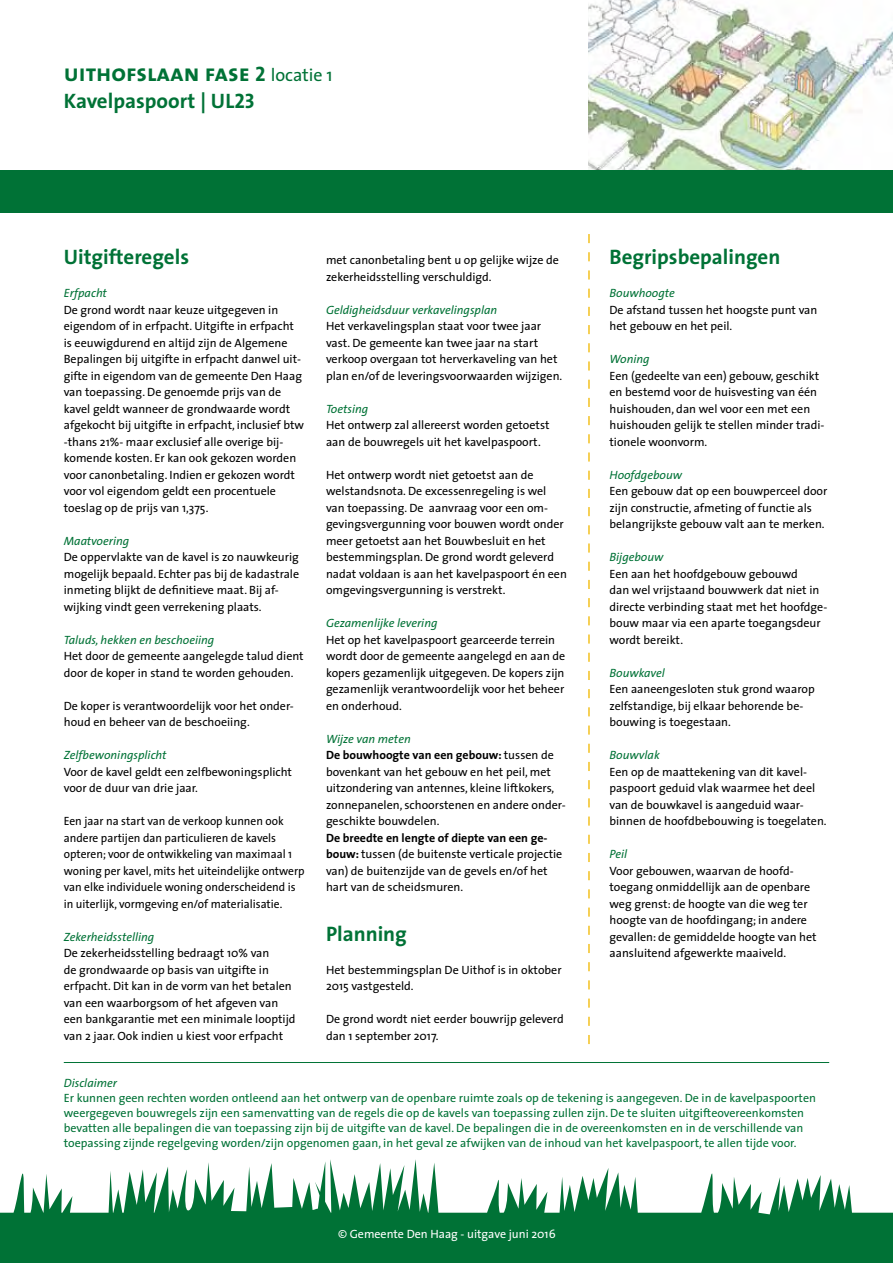
<style>
.page{position:relative;width:893px;height:1263px;background:#fff}
.page>*{position:absolute;margin:0;border:0;box-sizing:border-box;transform-origin:0 0}
.t1{font:24px "The Sans Bold Caps";color:#007236}
.t2{font:700 21px "The Sans";color:#007236}
.t3{font:12px/16.5px "The Sans";color:#000}
.t4{font:12px/15px "The Sans";color:#007236}
.t5{font:12px/16.5px "The Sans";color:#000;scale:.96 1}
.t6{font:italic 12px "The Sans";color:#007236}
.t7{font:12px "The Sans";color:#fff}
.s1{font-size:21px}
.s2{font-family:"The Sans";font-size:18px}
.s3{font-family:"The Sans Bold Caps";font-weight:400}
.s4{font-style:italic;color:#007236}
.s5{font-weight:700}
</style>
<div class="page">
<img style="left:588px;top:0;width:305px;height:170px">
<div style="left:0;top:170px;width:893px;height:42px;background:#007236"></div>
<hr style="left:64px;top:1062px;width:765px;height:1px;background:#007236">
<svg style="left:588px;top:234px;width:2px;height:810px"></svg>
<svg style="left:0;top:1159px;width:893px;height:104px;fill:#007236"></svg>
<h1 class="t1" style="left:64px;top:53px;width:270px">uithofslaan fase <span class="s1">2</span> <span class="s2">locatie 1</span></h1>
<h2 class="t2" style="left:64px;top:83px;width:193px">Kavelpaspoort | <span class="s3">UL23</span></h2>
<h2 class="t2" style="left:64px;top:239px;width:127px">Uitgifteregels</h2>
<p class="t6" style="left:64px;top:283px;width:45px">Erfpacht</p>
<p class="t3" style="left:64px;top:301px;width:242px">De grond wordt naar keuze uitgegeven in eigendom of in erfpacht. Uitgifte in erfpacht is eeuwigdurend en altijd zijn de Algemene Bepalingen bij uitgifte in erfpacht danwel uit&shy;gifte in eigendom van de gemeente Den Haag van toepassing. De genoemde prijs van de kavel geldt wanneer de grondwaarde wordt afgekocht bij uitgifte in erfpacht, inclusief btw -thans 21%- maar exclusief alle overige bij&shy;komende kosten. Er kan ook gekozen worden voor canonbetaling. Indien er gekozen wordt voor vol eigendom geldt een procentuele toeslag op de prijs van 1,375.</p>
<p class="t6" style="left:64px;top:530px;width:67px">Maatvoering</p>
<p class="t3" style="left:64px;top:548px;width:237px">De oppervlakte van de kavel is zo nauwkeurig mogelijk bepaald. Echter pas bij de kadastrale inmeting blijkt de definitieve maat. Bij af&shy;wijking vindt geen verrekening plaats.</p>
<p class="t6" style="left:64px;top:629px;width:152px">Taluds, hekken en beschoeiing</p>
<p class="t3" style="left:64px;top:647px;width:241px">Het door de gemeente aangelegde talud dient door de koper in stand te worden gehouden.</p>
<p class="t3" style="left:64px;top:697px;width:232px">De koper is verantwoordelijk voor het onder&shy;houd en beheer van de beschoeiing.</p>
<p class="t6" style="left:64px;top:745px;width:104px">Zelfbewoningsplicht</p>
<p class="t3" style="left:64px;top:763px;width:230px">Voor de kavel geldt een zelfbewoningsplicht voor de duur van drie jaar.</p>
<p class="t5" style="left:64px;top:812px;width:252px">Een jaar na start van de verkoop kunnen ook andere partijen dan particulieren de kavels opteren; voor de ontwikkeling van maximaal 1 woning per kavel, mits het uiteindelijke ontwerp van elke individuele woning onderscheidend is in uiterlijk, vormgeving en/of materialisatie.</p>
<p class="t6" style="left:64px;top:926px;width:92px">Zekerheidsstelling</p>
<p class="t3" style="left:64px;top:944px;width:233px">De zekerheidsstelling bedraagt 10% van<br>de grondwaarde op basis van uitgifte in erfpacht. Dit kan in de vorm van het betalen van een waarborgsom of het afgeven van een bankgarantie met een minimale looptijd van 2 jaar. Ook indien u kiest voor erfpacht</p>
<p class="t3" style="left:326px;top:251px;width:234px">met canonbetaling bent u op gelijke wijze de zekerheidsstelling verschuldigd.</p>
<p class="t6" style="left:326px;top:299px;width:173px">Geldigheidsduur verkavelingsplan</p>
<p class="t3" style="left:326px;top:317px;width:238px">Het verkavelingsplan staat voor twee jaar vast. De gemeente kan twee jaar na start verkoop overgaan tot herverkaveling van het plan en/of de leveringsvoorwaarden wijzigen.</p>
<p class="t6" style="left:326px;top:398px;width:44px">Toetsing</p>
<p class="t3" style="left:326px;top:416px;width:225px">Het ontwerp zal allereerst worden getoetst aan de bouwregels uit het kavelpaspoort.</p>
<p class="t3" style="left:326px;top:466px;width:242px">Het ontwerp wordt niet getoetst aan de welstandsnota. De excessenregeling is wel van toepassing. De aanvraag voor een om&shy;gevingsvergunning voor bouwen wordt onder meer getoetst aan het Bouwbesluit en het bestemmingsplan. De grond wordt geleverd nadat voldaan is aan het kavelpaspoort én een omgevingsvergunning is verstrekt.</p>
<p class="t6" style="left:326px;top:613px;width:113px">Gezamenlijke levering</p>
<p class="t3" style="left:326px;top:631px;width:241px">Het op het kavelpaspoort gearceerde terrein wordt door de gemeente aangelegd en aan de kopers gezamenlijk uitgegeven. De kopers zijn gezamenlijk verantwoordelijk voor het beheer en onderhoud.</p>
<p class="t3" style="left:326px;top:730px;width:241px"><span class="s4">Wijze van meten<br></span><span class="s5">De bouwhoogte van een gebouw:</span> tussen de bovenkant van het gebouw en het peil, met uitzondering van antennes, kleine liftkokers, zonnepanelen, schoorstenen en andere onder&shy;geschikte bouwdelen.</p>
<p class="t3" style="left:326px;top:829px;width:238px"><span class="s5">De breedte en lengte of diepte van een ge&shy;bouw:</span> tussen (de buitenste verticale projectie van) de buitenzijde van de gevels en/of het hart van de scheidsmuren.</p>
<h2 class="t2" style="left:326px;top:916px;width:82px">Planning</h2>
<p class="t3" style="left:326px;top:961px;width:237px">Het bestemmingsplan De Uithof is in oktober<br>2015 vastgesteld.</p>
<p class="t3" style="left:326px;top:1010px;width:239px">De grond wordt niet eerder bouwrijp geleverd dan 1 september 2017.</p>
<h2 class="t2" style="left:609px;top:239px;width:172px">Begripsbepalingen</h2>
<p class="t6" style="left:609px;top:283px;width:67px">Bouwhoogte</p>
<p class="t3" style="left:609px;top:301px;width:209px">De afstand tussen het hoogste punt van het gebouw en het peil.</p>
<p class="t6" style="left:609px;top:349px;width:42px">Woning</p>
<p class="t3" style="left:609px;top:367px;width:217px">Een (gedeelte van een) gebouw, geschikt en bestemd voor de huisvesting van één huishouden, dan wel voor een met een huishouden gelijk te stellen minder tradi&shy;tionele woonvorm.</p>
<p class="t6" style="left:609px;top:464px;width:74px">Hoofdgebouw</p>
<p class="t3" style="left:609px;top:482px;width:219px">Een gebouw dat op een bouwperceel door zijn constructie, afmeting of functie als belangrijkste gebouw valt aan te merken.</p>
<p class="t6" style="left:609px;top:547px;width:55px">Bijgebouw</p>
<p class="t3" style="left:609px;top:565px;width:219px">Een aan het hoofdgebouw gebouwd<br>dan wel vrijstaand bouwwerk dat niet in directe verbinding staat met het hoofdge&shy;bouw maar via een aparte toegangsdeur wordt bereikt.</p>
<p class="t6" style="left:609px;top:662px;width:57px">Bouwkavel</p>
<p class="t3" style="left:609px;top:680px;width:207px">Een aaneengesloten stuk grond waarop zelfstandige, bij elkaar behorende be&shy;bouwing is toegestaan.</p>
<p class="t6" style="left:609px;top:745px;width:52px">Bouwvlak</p>
<p class="t3" style="left:609px;top:763px;width:219px">Een op de maattekening van dit kavel&shy;paspoort geduid vlak waarmee het deel van de bouwkavel is aangeduid waar&shy;binnen de hoofdbebouwing is toegelaten.</p>
<p class="t6" style="left:609px;top:844px;width:19px">Peil</p>
<p class="t3" style="left:609px;top:862px;width:209px">Voor gebouwen, waarvan de hoofd&shy;toegang onmiddellijk aan de openbare weg grenst: de hoogte van die weg ter hoogte van de hoofdingang; in andere gevallen: de gemiddelde hoogte van het aansluitend afgewerkte maaiveld.</p>
<p class="t6" style="left:64px;top:1073px;width:55px">Disclaimer</p>
<p class="t4" style="left:64px;top:1090px;width:754px">Er kunnen geen rechten worden ontleend aan het ontwerp van de openbare ruimte zoals op de tekening is aangegeven. De in de kavelpaspoorten weergegeven bouwregels zijn een samenvatting van de regels die op de kavels van toepassing zullen zijn. De te sluiten uitgifteovereenkomsten bevatten alle bepalingen die van toepassing zijn bij de uitgifte van de kavel. De bepalingen die in de overeenkomsten en in de verschillende van toepassing zijnde regelgeving worden/zijn opgenomen gaan, in het geval ze afwijken van de inhoud van het kavelpaspoort, te allen tijde voor.</p>
<p class="t7" style="left:338px;top:1223px;width:219px">© Gemeente Den Haag - uitgave juni 2016</p>
</div>
